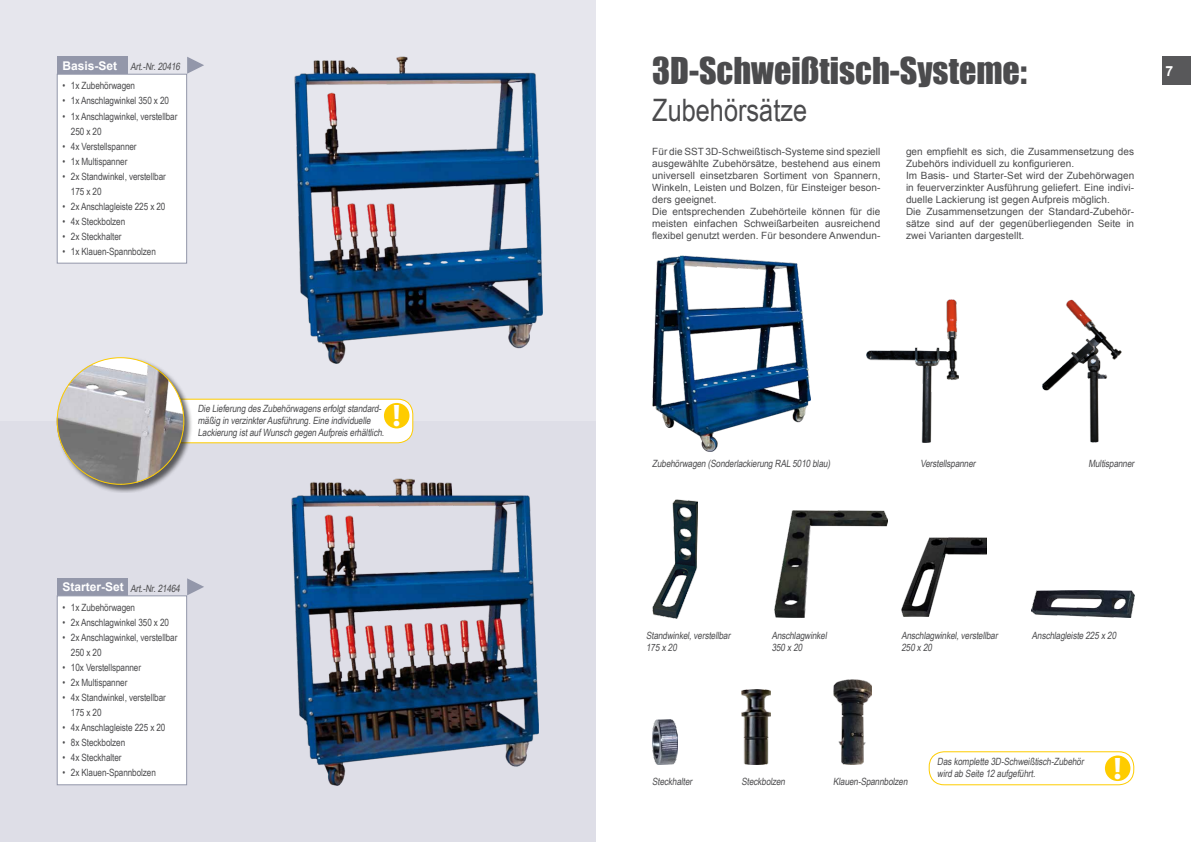
<style>
.page{position:relative;width:1191px;height:842px;background:#fff}
.page>*{position:absolute;margin:0;border:0;box-sizing:border-box;transform-origin:0 0}
.t1{font:34px "Impact";color:#4b4b4d}
.t2{font:700 31.2px "Myriad Pro";color:#fff}
.t3{font:30.9px "Arial Narrow";color:#4b4b4d}
.t4{font:700 14px "Arial";color:#fff}
.t5{font:700 12px "Arial";color:#fff}
.t6{font:10px/12px "Arial Narrow";letter-spacing:-.01em;color:#4b4b4d}
.t7{font:10px/12px "Arial";letter-spacing:.005em;color:#4b4b4d}
</style>
<div class="page">
<div style="left:1162px;top:57px;width:29px;height:28px;background:#58585a"></div>
<img style="left:652px;top:255px;width:158px;height:197px">
<img style="left:866px;top:299px;width:92px;height:144px">
<img style="left:1042px;top:299px;width:80px;height:144px">
<img style="left:652px;top:500px;width:46px;height:119px">
<img style="left:1031px;top:590px;width:103px;height:27px">
<img style="left:775px;top:511px;width:112px;height:106px">
<img style="left:901px;top:537px;width:85px;height:80px">
<img style="left:652px;top:720px;width:25px;height:44px">
<img style="left:741px;top:690px;width:30px;height:74px">
<img style="left:833px;top:679px;width:39px;height:85px">
<div style="left:928px;top:751px;width:206px;height:34px;border:1px solid #fecc00;border-radius:15px"></div>
<div style="left:1105px;top:755px;width:25px;height:26px;background:#fecc00;border-radius:50%"></div>
<div style="left:0;top:0;width:595px;height:421px;background:#e6e6ed"></div>
<div style="left:0;top:421px;width:595px;height:421px;background:#dedee7"></div>
<img style="left:291px;top:479px;width:248px;height:306px">
<img style="left:294px;top:57px;width:248px;height:307px">
<div style="left:163px;top:399px;width:250px;height:44px;background:#fff;border-radius:15px"></div>
<div style="left:162px;top:399px;width:251px;height:44px;border:1px solid #fecc00;border-radius:15px"></div>
<div style="left:384px;top:403px;width:25px;height:25px;background:#fecc00;border-radius:50%"></div>
<div style="left:56px;top:356px;width:137px;height:137px;background:#000;opacity:.6"></div>
<img style="left:57px;top:357px;width:127px;height:128px;border-radius:64px">
<div style="left:57px;top:57px;width:71px;height:17px;background:#9397aa"></div>
<div style="left:57px;top:74px;width:130px;height:190px;background:#fff;border:1px solid #9397aa"></div>
<svg style="left:187px;top:57px;width:17px;height:17px"></svg>
<div style="left:57px;top:578px;width:71px;height:17px;background:#9397aa"></div>
<div style="left:57px;top:595px;width:130px;height:190px;background:#fff;border:1px solid #9397aa"></div>
<svg style="left:187px;top:578px;width:17px;height:17px"></svg>
<p class="t5" style="left:62px;top:57px;width:56px">Basis-Set</p>
<p class="t6" style="left:62px;top:80px;width:74px">• 1x Zubehörwagen</p>
<p class="t6" style="left:62px;top:95px;width:108px">• 1x Anschlagwinkel 350 x 20</p>
<p class="t6" style="left:71px;top:108px;width:108px;line-height:15px;text-indent:-8px">• 1x Anschlagwinkel, verstellbar<br>250 x 20</p>
<p class="t6" style="left:62px;top:140px;width:76px">• 4x Verstellspanner</p>
<p class="t6" style="left:62px;top:155px;width:66px">• 1x Multispanner</p>
<p class="t6" style="left:71px;top:168px;width:96px;line-height:15px;text-indent:-8px">• 2x Standwinkel, verstellbar<br>175 x 20</p>
<p class="t6" style="left:62px;top:200px;width:105px">• 2x Anschlagleiste 225 x 20</p>
<p class="t6" style="left:62px;top:215px;width:64px">• 4x Steckbolzen</p>
<p class="t6" style="left:62px;top:230px;width:61px">• 2x Steckhalter</p>
<p class="t6" style="left:62px;top:245px;width:95px">• 1x Klauen-Spannbolzen</p>
<p class="t6" style="left:130px;top:60px;width:53px">Art.-Nr. 20416</p>
<p class="t6" style="left:198px;top:402px;width:190px">Die Lieferung des Zubehörwagens erfolgt standard&shy;mäßig in verzinkter Ausführung. Eine individuelle<br>Lackierung ist auf Wunsch gegen Aufpreis erhältlich.</p>
<h2 class="t2" style="left:392px;top:395px;width:10px">!</h2>
<p class="t5" style="left:62px;top:579px;width:63px">Starter-Set</p>
<p class="t6" style="left:62px;top:601px;width:74px">• 1x Zubehörwagen</p>
<p class="t6" style="left:62px;top:616px;width:108px">• 2x Anschlagwinkel 350 x 20</p>
<p class="t6" style="left:71px;top:630px;width:108px;line-height:15px;text-indent:-8px">• 2x Anschlagwinkel, verstellbar<br>250 x 20</p>
<p class="t6" style="left:62px;top:661px;width:80px">• 10x Verstellspanner</p>
<p class="t6" style="left:62px;top:676px;width:66px">• 2x Multispanner</p>
<p class="t6" style="left:71px;top:690px;width:96px;line-height:15px;text-indent:-8px">• 4x Standwinkel, verstellbar<br>175 x 20</p>
<p class="t6" style="left:62px;top:721px;width:105px">• 4x Anschlagleiste 225 x 20</p>
<p class="t6" style="left:62px;top:736px;width:64px">• 8x Steckbolzen</p>
<p class="t6" style="left:62px;top:751px;width:61px">• 4x Steckhalter</p>
<p class="t6" style="left:62px;top:766px;width:95px">• 2x Klauen-Spannbolzen</p>
<p class="t6" style="left:130px;top:582px;width:53px">Art.-Nr. 21464</p>
<h1 class="t1" style="left:652px;top:44px;width:376px">3D-Schweißtisch-Systeme:</h1>
<h3 class="t3" style="left:652px;top:87px;width:156px">Zubehörsätze</h3>
<p class="t7" style="left:652px;top:145px;width:230px">Für die SST 3D-Schweißtisch-Systeme sind speziell ausgewählte Zubehörsätze, bestehend aus einem universell einsetzbaren Sortiment von Spannern, Winkeln, Leisten und Bolzen, für Einsteiger beson&shy;ders geeignet.<br>Die entsprechenden Zubehörteile können für die meisten einfachen Schweißarbeiten ausreichend flexibel genutzt werden. Für besondere Anwendun-</p>
<p class="t7" style="left:906px;top:145px;width:230px">gen empfiehlt es sich, die Zusammensetzung des Zubehörs individuell zu konfigurieren.<br>Im Basis- und Starter-Set wird der Zubehörwagen in feuerverzinkter Ausführung geliefert. Eine indivi&shy;duelle Lackierung ist gegen Aufpreis möglich.<br>Die Zusammensetzungen der Standard-Zubehör&shy;sätze sind auf der gegenüberliegenden Seite in zwei Varianten dargestellt.</p>
<h3 class="t4" style="left:1165px;top:62px;width:9px">7</h3>
<p class="t6" style="left:652px;top:457px;width:182px">Zubehörwagen (Sonderlackierung RAL 5010 blau)</p>
<p class="t6" style="left:920px;top:457px;width:59px">Verstellspanner</p>
<p class="t6" style="left:1088px;top:457px;width:49px">Multispanner</p>
<p class="t6" style="left:646px;top:630px;width:88px">Standwinkel, verstellbar<br>175 x 20</p>
<p class="t6" style="left:771px;top:630px;width:59px">Anschlagwinkel<br>350 x 20</p>
<p class="t6" style="left:1031px;top:630px;width:88px">Anschlagleiste 225 x 20</p>
<p class="t6" style="left:901px;top:630px;width:100px">Anschlagwinkel, verstellbar<br>250 x 20</p>
<p class="t6" style="left:652px;top:775px;width:43px">Steckhalter</p>
<p class="t6" style="left:741px;top:775px;width:47px">Steckbolzen</p>
<p class="t6" style="left:833px;top:775px;width:78px">Klauen-Spannbolzen</p>
<p class="t6" style="left:937px;top:755px;width:150px">Das komplette 3D-Schweißtisch-Zubehör wird ab Seite 12 aufgeführt.</p>
<h2 class="t2" style="left:1113px;top:748px;width:10px">!</h2>
</div>
